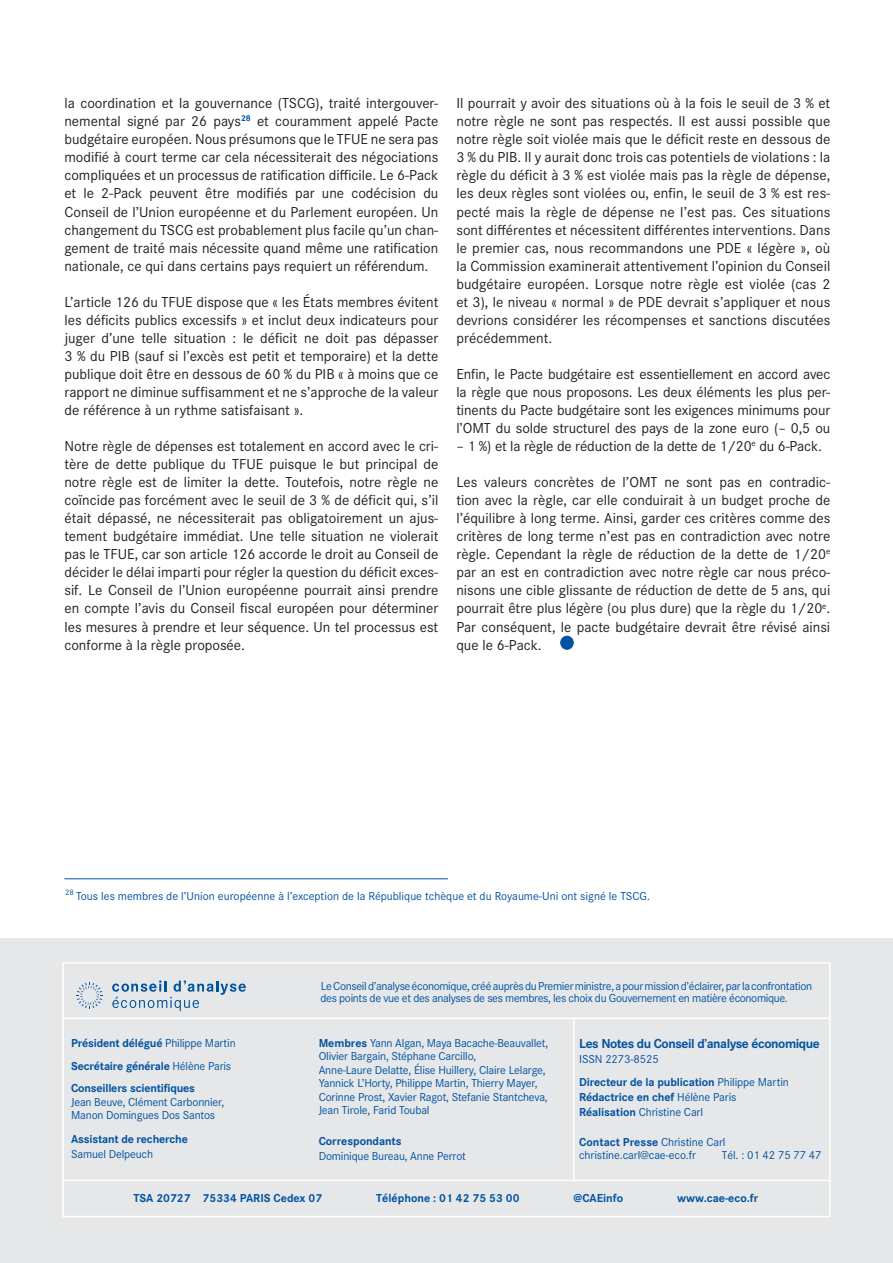
<style>
.page{position:relative;width:893px;height:1263px;background:#fff}
.page>*{position:absolute;margin:0;border:0;box-sizing:border-box;transform-origin:0 0}
.Texte___Normal{font:15px/18px "Corporate S";color:#231f20;text-align:justify}
.Organigramme{font:700 13.5px "Corporate S";letter-spacing:-.03em;color:#0153a0}
.Organigramme-2{font:12px/13.5px "Corporate S";letter-spacing:-.015em;color:#0153a0}
.Organigramme-3{font:700 12px "Corporate S";letter-spacing:-.015em;color:#0153a0}
.Texte___Note_BdP{font:12px "Corporate S";color:#0153a0}
.Coordonnées{font:700 12px "Corporate S";color:#0153a0}
.Texte___Note_BdP-2{font:8.25px "Corporate S";color:#0153a0}
.s1{font-weight:400}
.s2{font-weight:700}
</style>
<div class="page">
<div style="left:0;top:938px;width:893px;height:325px;background:#e6e7e9"></div>
<svg style="left:112px;top:980px;width:134px;height:31px"></svg>
<svg style="left:76px;top:982px;width:27px;height:26px"></svg>
<hr style="left:64px;top:962px;width:765px;height:2px;background:#fff">
<hr style="left:64px;top:1017px;width:765px;height:2px;background:#fff">
<hr style="left:62px;top:1180px;width:767px;height:1px;background:#fff">
<hr style="left:63px;top:1216px;width:768px;height:1px;background:#fff">
<hr style="left:62px;top:962px;width:2px;height:255px;background:#fff">
<hr style="left:829px;top:962px;width:2px;height:255px;background:#fff">
<hr style="left:573px;top:1018px;width:2px;height:163px;background:#fff">
<div style="left:561px;top:636px;width:12px;height:13px;background:#0153a0;border-radius:50%"></div>
<div style="left:560px;top:636px;width:13px;height:13px;border:1px solid #0153a0;border-radius:50%"></div>
<hr style="left:64px;top:878px;width:384px;height:1px;background:#0153a0">
<p class="Texte___Normal" style="left:64px;top:94px;width:375px">la coordination et la gouvernance (TSCG), traité intergouver&shy;nemental signé par 26 pays<sup>28</sup> et couramment appelé Pacte budgétaire européen. Nous présumons que le TFUE ne sera pas modifié à court terme car cela nécessiterait des négociations compliquées et un processus de ratification difficile. Le 6-Pack et le 2-Pack peuvent être modifiés par une codécision du Conseil de l’Union européenne et du Parlement européen. Un changement du TSCG est probablement plus facile qu’un chan&shy;gement de traité mais nécessite quand même une ratification nationale, ce qui dans certains pays requiert un référendum.</p>
<p class="Texte___Normal" style="left:64px;top:292px;width:375px">L’article 126 du TFUE dispose que « les États membres évitent les déficits publics excessifs » et inclut deux indicateurs pour juger d’une telle situation : le déficit ne doit pas dépasser 3 % du PIB (sauf si l’excès est petit et temporaire) et la dette publique doit être en dessous de 60 % du PIB « à moins que ce rapport ne diminue suffisamment et ne s’approche de la valeur de référence à un rythme satisfaisant ».</p>
<p class="Texte___Normal" style="left:64px;top:436px;width:375px">Notre règle de dépenses est totalement en accord avec le cri&shy;tère de dette publique du TFUE puisque le but principal de notre règle est de limiter la dette. Toutefois, notre règle ne coïncide pas forcément avec le seuil de 3 % de déficit qui, s’il était dépassé, ne nécessiterait pas obligatoirement un ajus&shy;tement budgétaire immédiat. Une telle situation ne violerait pas le TFUE, car son article 126 accorde le droit au Conseil de décider le délai imparti pour régler la question du déficit exces&shy;sif. Le Conseil de l’Union européenne pourrait ainsi prendre en compte l’avis du Conseil fiscal européen pour déterminer les mesures à prendre et leur séquence. Un tel processus est conforme à la règle proposée.</p>
<p class="Texte___Normal" style="left:456px;top:94px;width:375px">Il pourrait y avoir des situations où à la fois le seuil de 3 % et notre règle ne sont pas respectés. Il est aussi possible que notre règle soit violée mais que le déficit reste en dessous de 3 % du PIB. Il y aurait donc trois cas potentiels de violations : la règle du déficit à 3 % est violée mais pas la règle de dépense, les deux règles sont violées ou, enfin, le seuil de 3 % est res&shy;pecté mais la règle de dépense ne l’est pas. Ces situations sont différentes et nécessitent différentes interventions. Dans le premier cas, nous recommandons une PDE « légère », où la Commission examinerait attentivement l’opinion du Conseil budgétaire européen. Lorsque notre règle est violée (cas 2 et 3), le niveau « normal » de PDE devrait s’appliquer et nous devrions considérer les récompenses et sanctions discutées précédemment.</p>
<p class="Texte___Normal" style="left:456px;top:364px;width:375px">Enfin, le Pacte budgétaire est essentiellement en accord avec la règle que nous proposons. Les deux éléments les plus per&shy;tinents du Pacte budgétaire sont les exigences minimums pour l’OMT du solde structurel des pays de la zone euro (– 0,5 ou</p>
<p class="Texte___Normal" style="left:456px;top:436px;width:367px">– 1 %) et la règle de réduction de la dette de 1/20<sup>e</sup> du 6-Pack.</p>
<p class="Texte___Normal" style="left:456px;top:473px;width:375px">Les valeurs concrètes de l’OMT ne sont pas en contradic&shy;tion avec la règle, car elle conduirait à un budget proche de l’équilibre à long terme. Ainsi, garder ces critères comme des critères de long terme n’est pas en contradiction avec notre règle. Cependant la règle de réduction de la dette de 1/20<sup>e </sup>par an est en contradiction avec notre règle car nous préco&shy;nisons une cible glissante de réduction de dette de 5 ans, qui pourrait être plus légère (ou plus dure) que la règle du 1/20<sup>e</sup>.<br>Par conséquent, le pacte budgétaire devrait être révisé ainsi que le 6-Pack.</p>
<p class="Texte___Note_BdP-2" style="left:65px;top:887px;width:10px">28</p>
<p class="Texte___Note_BdP" style="left:76px;top:888px;width:576px">Tous les membres de l’Union européenne à l’exception de la République tchèque et du Royaume-Uni ont signé le TSCG.</p>
<p class="Organigramme-3" style="left:71px;top:1034px;width:166px">Président délégué <span class="s1">Philippe Martin</span></p>
<p class="Organigramme-3" style="left:71px;top:1058px;width:162px">Secrétaire générale <span class="s1">Hélène Paris</span></p>
<p class="Organigramme-3" style="left:71px;top:1080px;width:125px">Conseillers scientifiques</p>
<p class="Organigramme-2" style="left:71px;top:1095px;width:155px">Jean Beuve, Clément Carbonnier,<br>Manon Domingues Dos Santos</p>
<p class="Organigramme-3" style="left:71px;top:1131px;width:118px">Assistant de recherche</p>
<p class="Organigramme-2" style="left:71px;top:1147px;width:83px">Samuel Delpeuch</p>
<p class="Organigramme-2" style="left:320px;top:980px;width:493px;line-height:12px">Le Conseil d’analyse économique, créé auprès du Premier ministre, a pour mission d’éclairer, par la confrontation des points de vue et des analyses de ses membres, les choix du Gouvernement en matière économique.</p>
<p class="Organigramme-2" style="left:319px;top:1036px;width:231px"><span class="s2">Membres</span> Yann Algan, Maya Bacache-Beauvallet, Olivier Bargain, Stéphane Carcillo,<br>Anne-Laure Delatte, Élise Huillery, Claire Lelarge, Yannick L’Horty, Philippe Martin, Thierry Mayer, Corinne Prost, Xavier Ragot, Stefanie Stantcheva, Jean Tirole, Farid Toubal</p>
<p class="Organigramme-3" style="left:319px;top:1132px;width:85px">Correspondants</p>
<p class="Organigramme-2" style="left:319px;top:1148px;width:149px">Dominique Bureau, Anne Perrot</p>
<p class="Organigramme" style="left:579px;top:1034px;width:242px">Les Notes du Conseil d’analyse économique</p>
<p class="Organigramme-2" style="left:579px;top:1052px;width:81px">ISSN 2273-8525</p>
<p class="Organigramme-3" style="left:579px;top:1074px;width:211px">Directeur de la publication <span class="s1">Philippe Martin</span></p>
<p class="Organigramme-3" style="left:579px;top:1089px;width:159px">Rédactrice en chef <span class="s1">Hélène Paris</span></p>
<p class="Organigramme-2" style="left:579px;top:1105px;width:125px"><span class="s2">Réalisation</span> Christine Carl</p>
<p class="Organigramme-2" style="left:579px;top:1135px;width:148px"><span class="s2">Contact Presse</span> Christine Carl christine.carl@cae-eco.fr</p>
<p class="Organigramme-2" style="left:722px;top:1148px;width:101px">Tél. : 01 42 75 77 47</p>
<p class="Coordonnées" style="left:134px;top:1190px;width:190px">TSA 20727 75334 PARIS Cedex 07</p>
<p class="Coordonnées" style="left:376px;top:1190px;width:145px">Téléphone : 01 42 75 53 00</p>
<p class="Coordonnées" style="left:574px;top:1190px;width:51px">@CAEinfo</p>
<p class="Coordonnées" style="left:677px;top:1190px;width:83px">www.cae-eco.fr</p>
</div>
